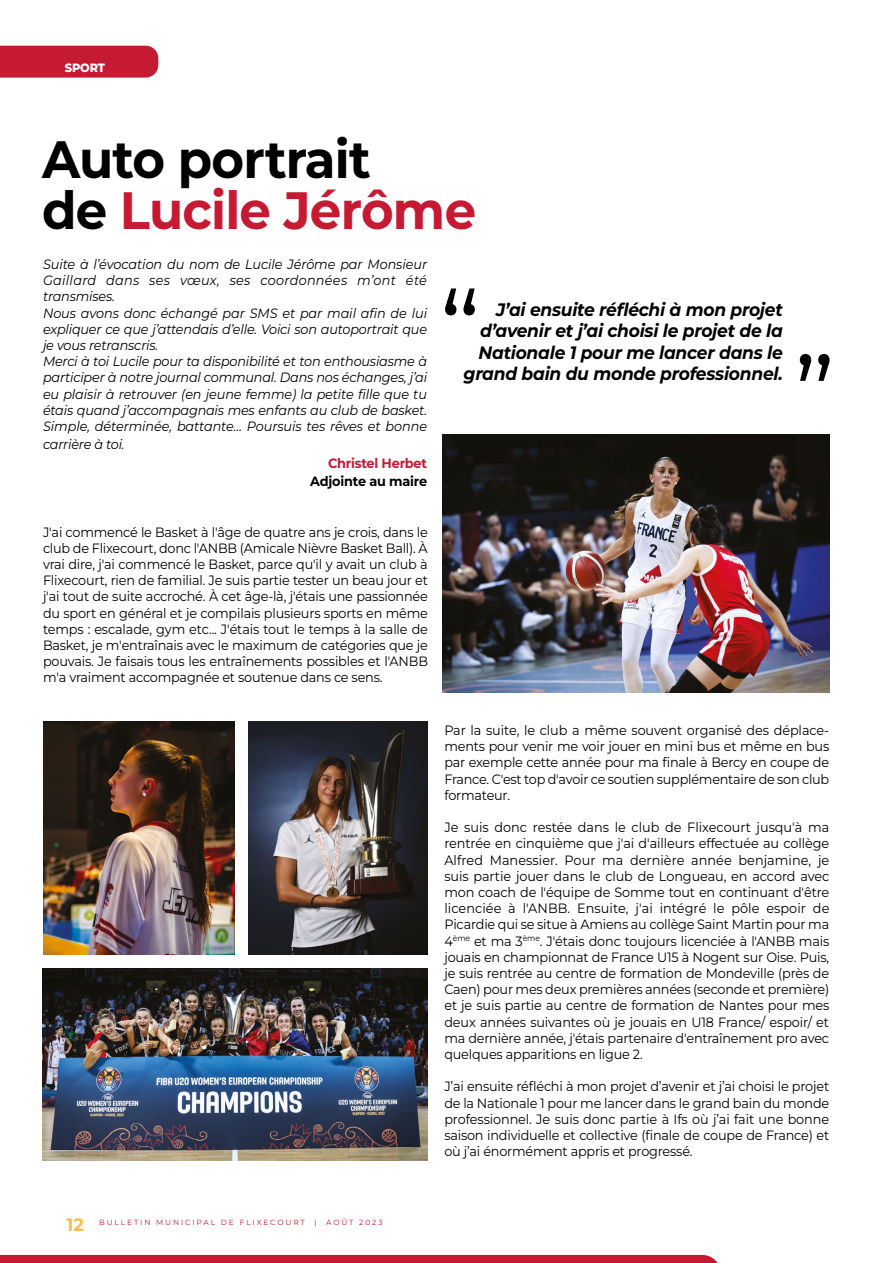
<style>
.page{position:relative;width:893px;height:1263px;background:#fff}
.page>*{position:absolute;margin:0;border:0;box-sizing:border-box;transform-origin:0 0}
.t1{font:700 52.5px/51px "Montserrat";letter-spacing:-.015em;color:#000;scale:.95 1}
.t2{font:italic 700 18px/21.6px "Montserrat";letter-spacing:-.015em;color:#000;text-align:right;scale:.95 1}
.t3{font:700 18px "Montserrat";color:#fbbd51}
.t4{font:13.5px/16.2px "Montserrat";letter-spacing:-.015em;color:#000;text-align:justify;scale:.95 1}
.t5{font:italic 13.5px/16.2px "Montserrat";letter-spacing:-.015em;color:#000;scale:.95 1}
.t6{font:700 13.5px "Montserrat";letter-spacing:-.015em;color:#000;scale:.95 1}
.t7{font:700 13.5px "Montserrat";letter-spacing:-.015em;color:#c61a32;scale:.95 1}
.t8{font:800 12px "Montserrat";letter-spacing:-.015em;color:#fff;scale:.95 1}
.t9{font:7.5px "Montserrat";letter-spacing:.25em;color:#c61a32}
.s1{color:#c61a32}
</style>
<div class="page">
<div style="left:0;top:1255px;width:718px;height:8px;background:#c61a32"></div>
<img style="left:42px;top:968px;width:385px;height:193px">
<img style="left:43px;top:722px;width:191px;height:232px">
<img style="left:442px;top:434px;width:387px;height:258px">
<img style="left:248px;top:722px;width:179px;height:232px">
<svg style="left:445px;top:288px;width:30px;height:27px"></svg>
<svg style="left:800px;top:354px;width:29px;height:27px"></svg>
<div style="left:0;top:46px;width:158px;height:32px;background:#c61a32"></div>
<p class="t8" style="left:65px;top:60px;width:44px">SPORT</p>
<h1 class="t1" style="left:42px;top:133px;width:458px">Auto portrait<br>de <span class="s1">Lucile Jérôme</span></h1>
<p class="t5" style="left:43px;top:256px;width:406px">Suite à l’évocation du nom de Lucile Jérôme par Monsieur Gaillard dans ses vœux, ses coordonnées m’ont été transmises.<br>Nous avons donc échangé par SMS et par mail afin de lui expliquer ce que j’attendais d’elle. Voici son autoportrait que je vous retranscris.<br>Merci à toi Lucile pour ta disponibilité et ton enthousiasme à participer à notre journal communal. Dans nos échanges, j’ai eu plaisir à retrouver (en jeune femme) la petite fille que tu étais quand j’accompagnais mes enfants au club de basket.<br>Simple, déterminée, battante… Poursuis tes rêves et bonne</p>
<p class="t5" style="left:43px;top:436px;width:87px">carrière à toi.</p>
<p class="t7" style="left:328px;top:454px;width:106px">Christel Herbet</p>
<p class="t6" style="left:310px;top:472px;width:124px">Adjointe au maire</p>
<p class="t4" style="left:43px;top:523px;width:407px">J'ai commencé le Basket à l'âge de quatre ans je crois, dans le club de Flixecourt, donc l'ANBB (Amicale Nièvre Basket Ball). À vrai dire, j'ai commencé le Basket, parce qu'il y avait un club à Flixecourt, rien de familial. Je suis partie tester un beau jour et j'ai tout de suite accroché. À cet âge-là, j'étais une passionnée du sport en général et je compilais plusieurs sports en même temps : escalade, gym etc... J'étais tout le temps à la salle de Basket, je m'entraînais avec le maximum de catégories que je pouvais. Je faisais tous les entraînements possibles et l'ANBB m'a vraiment accompagnée et soutenue dans ce sens.</p>
<p class="t4" style="left:444px;top:722px;width:407px">Par la suite, le club a même souvent organisé des déplace&shy;ments pour venir me voir jouer en mini bus et même en bus par exemple cette année pour ma finale à Bercy en coupe de France. C'est top d'avoir ce soutien supplémentaire de son club formateur.</p>
<p class="t4" style="left:444px;top:819px;width:407px">Je suis donc restée dans le club de Flixecourt jusqu'à ma rentrée en cinquième que j'ai d'ailleurs effectuée au collège Alfred Manessier. Pour ma dernière année benjamine, je suis partie jouer dans le club de Longueau, en accord avec mon coach de l'équipe de Somme tout en continuant d'être licenciée à l'ANBB. Ensuite, j'ai intégré le pôle espoir de Picardie qui se situe à Amiens au collège Saint Martin pour ma 4<sup>ème</sup> et ma 3<sup>ème</sup>. J'étais donc toujours licenciée à l'ANBB mais jouais en championnat de France U15 à Nogent sur Oise. Puis, je suis rentrée au centre de formation de Mondeville (près de Caen) pour mes deux premières années (seconde et première) et je suis partie au centre de formation de Nantes pour mes deux années suivantes où je jouais en U18 France/ espoir/ et ma dernière année, j'étais partenaire d'entraînement pro avec quelques apparitions en ligue 2.</p>
<p class="t4" style="left:444px;top:1078px;width:407px">J’ai ensuite réfléchi à mon projet d’avenir et j’ai choisi le projet de la Nationale 1 pour me lancer dans le grand bain du monde professionnel. Je suis donc partie à Ifs où j’ai fait une bonne saison individuelle et collective (finale de coupe de France) et où j’ai énormément appris et progressé.</p>
<h2 class="t2" style="left:464px;top:298px;width:338px">J’ai ensuite réfléchi à mon projet d’avenir et j’ai choisi le projet de la Nationale 1 pour me lancer dans le grand bain du monde professionnel.</h2>
<h2 class="t3" style="left:66px;top:1212px;width:19px">12</h2>
<p class="t9" style="left:99px;top:1217px;width:207px">BULLETIN MUNICIPAL DE FLIXECOURT</p>
<p class="t9" style="left:314px;top:1217px;width:4px">|</p>
<p class="t9" style="left:326px;top:1217px;width:58px">AOÛT 2023</p>
</div>
